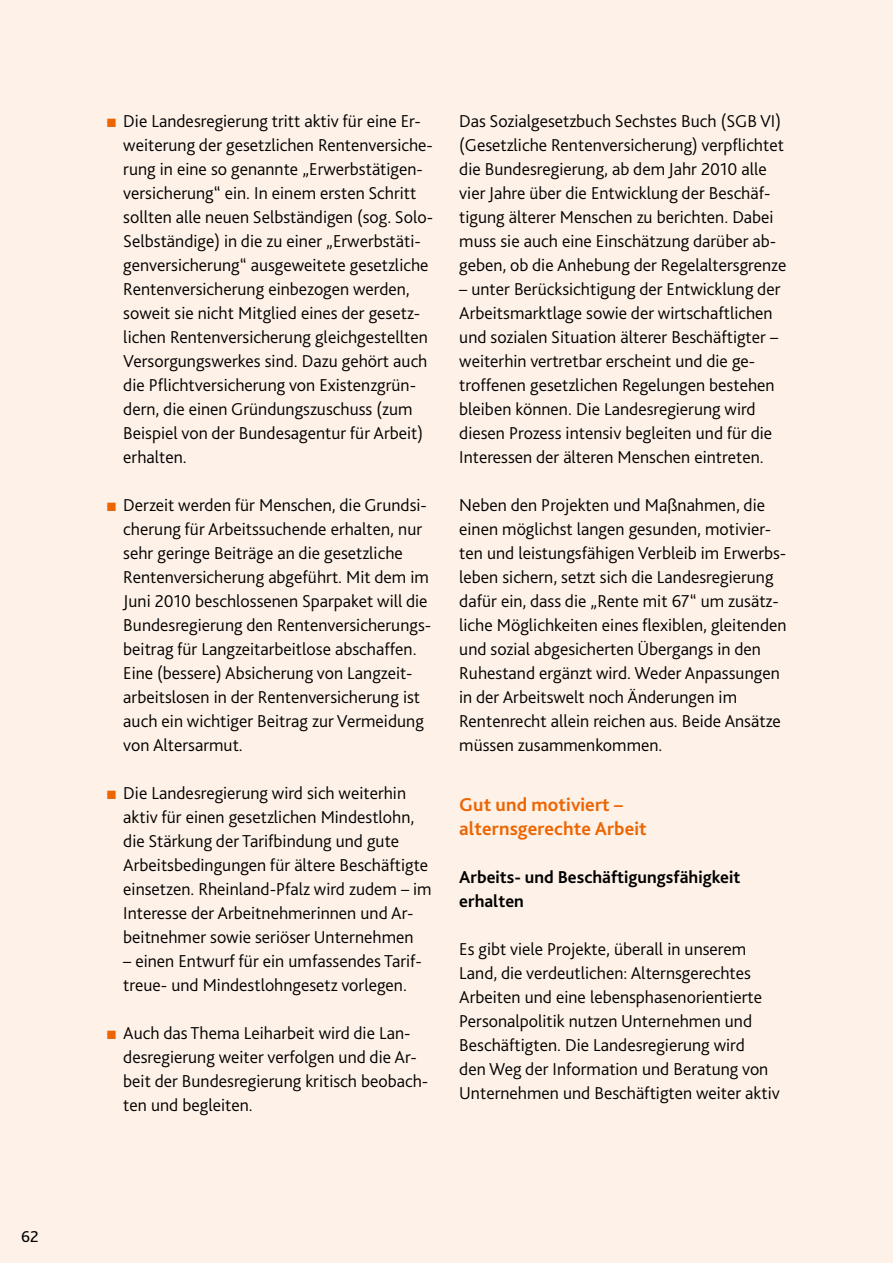
<style>
.page{position:relative;width:893px;height:1263px;background:#fef1e7}
.page>*{position:absolute;margin:0;border:0;box-sizing:border-box;transform-origin:0 0}
.t1{font:700 19.5px/24px "Bliss 2";letter-spacing:.005em;color:#ec6502}
.t2{font:300 18px/24px "Bliss 2";color:#000}
.t3{font:700 18px/24px "Bliss 2";color:#000}
.t4{font:16.5px "Bliss 2";color:#000}
.s1{font-family:"Arial";font-weight:400;color:#ec6502}
</style>
<div class="page">
<p class="t4" style="left:21px;top:1226px;width:19px">62</p>
<p class="t2" style="left:123px;top:108px;width:311px;text-indent:-17px"><span class="s1">■</span> Die Landesregierung tritt aktiv für eine Er&shy;weiterung der gesetzlichen Rentenversiche&shy;rung in eine so genannte „Erwerbstätigen&shy;versicherung“ ein. In einem ersten Schritt sollten alle neuen Selbständigen (sog. Solo-Selbständige) in die zu einer „Erwerbstäti&shy;genversicherung“ ausgeweitete gesetzliche Rentenversicherung einbezogen werden, soweit sie nicht Mitglied eines der gesetz&shy;lichen Rentenversicherung gleichgestellten Versorgungswerkes sind. Dazu gehört auch die Pflichtversicherung von Existenzgrün&shy;dern, die einen Gründungszuschuss (zum Beispiel von der Bundesagentur für Arbeit) erhalten.</p>
<p class="t2" style="left:123px;top:492px;width:309px;text-indent:-17px"><span class="s1">■</span> Derzeit werden für Menschen, die Grundsi&shy;cherung für Arbeitssuchende erhalten, nur sehr geringe Beiträge an die gesetzliche Rentenversicherung abgeführt. Mit dem im Juni 2010 beschlossenen Sparpaket will die Bundesregierung den Rentenversicherungs&shy;beitrag für Langzeitarbeitlose abschaffen.<br>Eine (bessere) Absicherung von Langzeit&shy;arbeitslosen in der Rentenversicherung ist auch ein wichtiger Beitrag zur Vermeidung von Altersarmut.</p>
<p class="t2" style="left:123px;top:780px;width:310px;text-indent:-17px"><span class="s1">■</span> Die Landesregierung wird sich weiterhin aktiv für einen gesetzlichen Mindestlohn, die Stärkung der Tarifbindung und gute Arbeitsbedingungen für ältere Beschäftigte einsetzen. Rheinland-Pfalz wird zudem – im Interesse der Arbeitnehmerinnen und Ar&shy;beitnehmer sowie seriöser Unternehmen</p>
<p class="t2" style="left:123px;top:948px;width:298px">– einen Entwurf für ein umfassendes Tarif&shy;treue- und Mindestlohngesetz vorlegen.</p>
<p class="t2" style="left:123px;top:1020px;width:306px;text-indent:-17px"><span class="s1">■</span> Auch das Thema Leiharbeit wird die Lan&shy;desregierung weiter verfolgen und die Ar&shy;beit der Bundesregierung kritisch beobach&shy;ten und begleiten.</p>
<p class="t2" style="left:459px;top:108px;width:329px">Das Sozialgesetzbuch Sechstes Buch (SGB VI) (Gesetzliche Rentenversicherung) verpflichtet die Bundesregierung, ab dem Jahr 2010 alle vier Jahre über die Entwicklung der Beschäf&shy;tigung älterer Menschen zu berichten. Dabei muss sie auch eine Einschätzung darüber ab&shy;geben, ob die Anhebung der Regelaltersgrenze</p>
<p class="t2" style="left:459px;top:276px;width:323px">– unter Berücksichtigung der Entwicklung der Arbeitsmarktlage sowie der wirtschaftlichen und sozialen Situation älterer Beschäftigter – weiterhin vertretbar erscheint und die ge&shy;troffenen gesetzlichen Regelungen bestehen bleiben können. Die Landesregierung wird diesen Prozess intensiv begleiten und für die Interessen der älteren Menschen eintreten.</p>
<p class="t2" style="left:459px;top:492px;width:329px">Neben den Projekten und Maßnahmen, die einen möglichst langen gesunden, motivier&shy;ten und leistungsfähigen Verbleib im Erwerbs&shy;leben sichern, setzt sich die Landesregierung dafür ein, dass die „Rente mit 67“ um zusätz&shy;liche Möglichkeiten eines flexiblen, gleitenden und sozial abgesicherten Übergangs in den Ruhestand ergänzt wird. Weder Anpassungen in der Arbeitswelt noch Änderungen im Rentenrecht allein reichen aus. Beide Ansätze müssen zusammenkommen.</p>
<p class="t1" style="left:459px;top:792px;width:189px">Gut und motiviert – alternsgerechte Arbeit</p>
<p class="t3" style="left:459px;top:864px;width:283px">Arbeits- und Beschäftigungsfähigkeit erhalten</p>
<p class="t2" style="left:459px;top:936px;width:322px">Es gibt viele Projekte, überall in unserem Land, die verdeutlichen: Alternsgerechtes Arbeiten und eine lebensphasenorientierte Personalpolitik nutzen Unternehmen und Beschäftigten. Die Landesregierung wird<br>den Weg der Information und Beratung von Unternehmen und Beschäftigten weiter aktiv</p>
</div>
